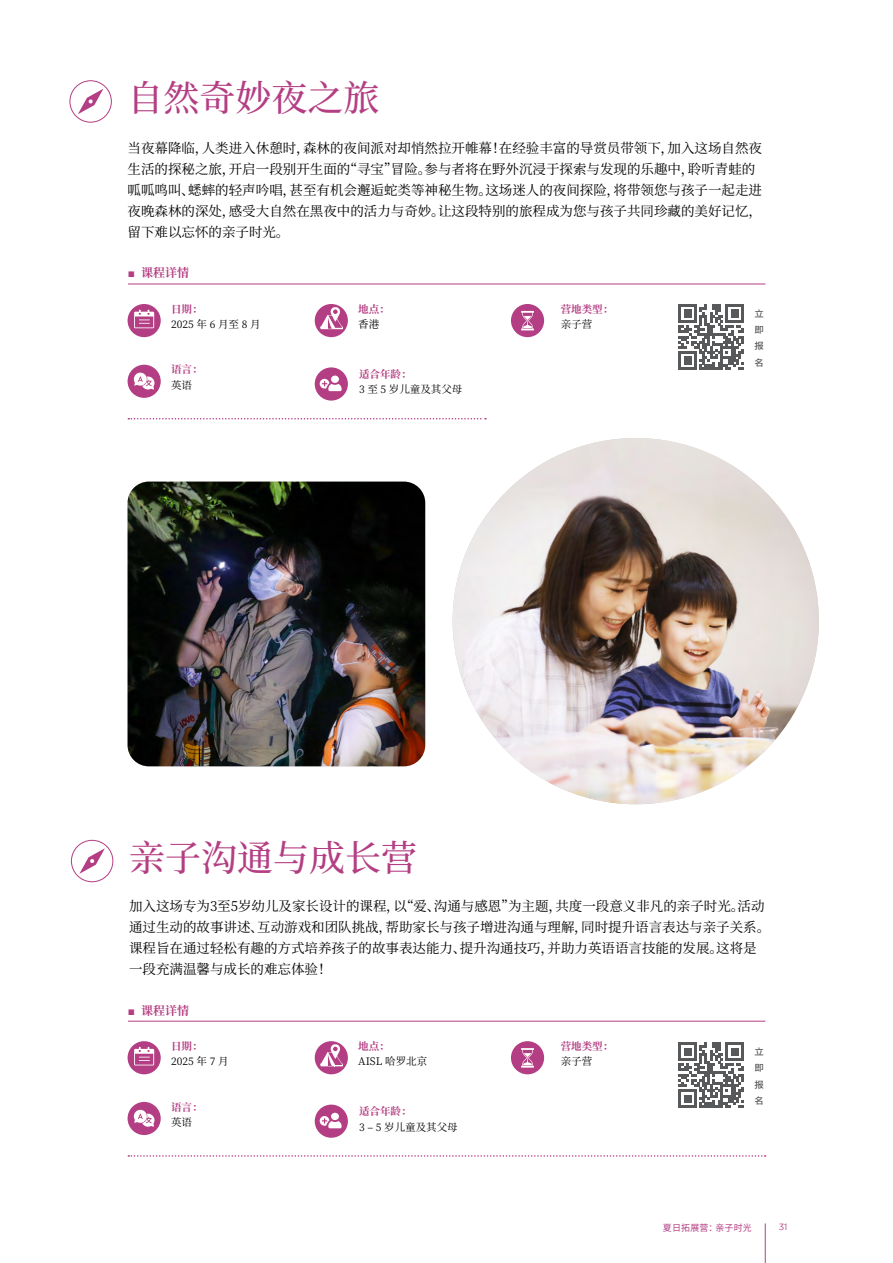
<style>
.page{position:relative;width:893px;height:1263px;background:#fff}
.page>*{position:absolute;margin:0;border:0;box-sizing:border-box;transform-origin:0 0}
.cn_Head_1{font:500 36px "Noto Serif CJ Ksc";color:#b43e83}
.cn_Bodytext-1{font:13.5px/21px "Noto Serif CJ Ksc";color:#000}
.t1{font:700 12px "Noto Serif CJ Ksc";color:#b43e83}
.cn_info_text{font:10.5px "Noto Serif CJ Ksc";color:#000}
.cn_info_sub{font:700 10.5px "Noto Serif CJ Ksc";color:#b43e83}
.t2{font:9px "Noto Sans CJ Ksc";letter-spacing:.015em;color:#b43e83}
.ch_enrol{font:500 9px "Noto Sans CJ Ksc";color:#58595b;scale:1.05 1}
.t3{font:9px "Gotham";color:#b43e83}
.s1{font-family:"Arial";font-weight:400}
</style>
<div class="page">
<div style="left:70px;top:81px;width:42px;height:41px;border:1px solid #b43e83;border-radius:50%"></div>
<svg style="left:78px;top:89px;width:25px;height:25px"></svg>
<div style="left:71px;top:840px;width:42px;height:42px;border:1px solid #b43e83;border-radius:50%"></div>
<svg style="left:79px;top:848px;width:26px;height:26px"></svg>
<hr style="left:128px;top:284px;width:637px;height:1px;background:#b43e83">
<hr style="left:128px;top:1021px;width:637px;height:1px;background:#b43e83">
<div style="left:128px;top:304px;width:33px;height:33px;background:#b43e83;border-radius:50%"></div>
<svg style="left:134px;top:310px;width:20px;height:18px"></svg>
<div style="left:128px;top:1041px;width:33px;height:33px;background:#b43e83;border-radius:50%"></div>
<svg style="left:134px;top:1047px;width:20px;height:18px"></svg>
<div style="left:315px;top:304px;width:33px;height:33px;background:#b43e83;border-radius:50%"></div>
<svg style="left:320px;top:307px;width:23px;height:23px"></svg>
<div style="left:315px;top:1041px;width:33px;height:33px;background:#b43e83;border-radius:50%"></div>
<svg style="left:320px;top:1044px;width:23px;height:23px"></svg>
<div style="left:128px;top:365px;width:33px;height:33px;background:#b43e83;border-radius:50%"></div>
<svg style="left:134px;top:373px;width:20px;height:17px"></svg>
<div style="left:128px;top:1102px;width:33px;height:33px;background:#b43e83;border-radius:50%"></div>
<svg style="left:134px;top:1110px;width:20px;height:17px"></svg>
<div style="left:511px;top:304px;width:33px;height:33px;background:#b43e83;border-radius:50%"></div>
<svg style="left:521px;top:311px;width:13px;height:19px"></svg>
<div style="left:511px;top:1041px;width:33px;height:33px;background:#b43e83;border-radius:50%"></div>
<svg style="left:521px;top:1048px;width:13px;height:19px"></svg>
<div style="left:315px;top:367px;width:33px;height:34px;background:#b43e83;border-radius:50%"></div>
<div style="left:331px;top:376px;width:8px;height:7px;background:#fff;border-radius:50%"></div>
<svg style="left:320px;top:379px;width:22px;height:12px"></svg>
<div style="left:315px;top:1104px;width:33px;height:34px;background:#b43e83;border-radius:50%"></div>
<div style="left:331px;top:1113px;width:8px;height:7px;background:#fff;border-radius:50%"></div>
<svg style="left:320px;top:1116px;width:22px;height:12px"></svg>
<svg style="left:128px;top:418px;width:358px;height:1px"></svg>
<svg style="left:128px;top:1155px;width:638px;height:2px"></svg>
<img style="left:128px;top:482px;width:297px;height:284px">
<img style="left:453px;top:438px;width:366px;height:366px;border-radius:183px">
<svg style="left:678px;top:304px;width:66px;height:66px"></svg>
<svg style="left:678px;top:1042px;width:66px;height:66px"></svg>
<hr style="left:765px;top:1223px;width:1px;height:40px;background:#b43e83">
<p class="cn_Head_1" style="left:128px;top:78px;width:253px">自然奇妙夜之旅</p>
<p class="cn_Bodytext-1" style="left:128px;top:138px;width:636px">当夜幕降临，人类进入休憩时，森林的夜间派对却悄然拉开帷幕！在经验丰富的导赏员带领下，加入这场自然夜生活的探秘之旅，开启一段别开生面的“寻宝”冒险。参与者将在野外沉浸于探索与发现的乐趣中，聆听青蛙的呱呱鸣叫、蟋蟀的轻声吟唱，甚至有机会邂逅蛇类等神秘生物。这场迷人的夜间探险，将带领您与孩子一起走进夜晚森林的深处，感受大自然在黑夜中的活力与奇妙。让这段特别的旅程成为您与孩子共同珍藏的美好记忆，留下难以忘怀的亲子时光。</p>
<p class="t1" style="left:128px;top:266px;width:63px"><span class="s1">■</span> 课程详情</p>
<p class="cn_info_sub" style="left:171px;top:303px;width:33px">日期：</p>
<p class="cn_info_text" style="left:171px;top:318px;width:91px">2025 年 6 月至 8 月</p>
<p class="cn_info_sub" style="left:171px;top:363px;width:33px">语言：</p>
<p class="cn_info_text" style="left:171px;top:379px;width:23px">英语</p>
<p class="cn_info_sub" style="left:358px;top:303px;width:33px">地点：</p>
<p class="cn_info_text" style="left:358px;top:318px;width:22px">香港</p>
<p class="cn_info_sub" style="left:359px;top:368px;width:54px">适合年龄：</p>
<p class="cn_info_text" style="left:359px;top:384px;width:105px">3 至 5 岁儿童及其父母</p>
<p class="cn_info_sub" style="left:561px;top:303px;width:54px">营地类型：</p>
<p class="cn_info_text" style="left:561px;top:318px;width:33px">亲子营</p>
<p class="ch_enrol" style="left:754px;top:308px;width:10px">立</p>
<p class="ch_enrol" style="left:754px;top:325px;width:10px">即</p>
<p class="ch_enrol" style="left:754px;top:341px;width:10px">报</p>
<p class="ch_enrol" style="left:754px;top:357px;width:10px">名</p>
<p class="cn_Head_1" style="left:129px;top:837px;width:289px">亲子沟通与成长营</p>
<p class="cn_Bodytext-1" style="left:129px;top:896px;width:643px">加入这场专为3至5岁幼儿及家长设计的课程，以“爱、沟通与感恩”为主题，共度一段意义非凡的亲子时光。活动通过生动的故事讲述、互动游戏和团队挑战，帮助家长与孩子增进沟通与理解，同时提升语言表达与亲子关系。课程旨在通过轻松有趣的方式培养孩子的故事表达能力、提升沟通技巧，并助力英语语言技能的发展。这将是一段充满温馨与成长的难忘体验！</p>
<p class="t1" style="left:128px;top:1003px;width:63px"><span class="s1">■</span> 课程详情</p>
<p class="cn_info_sub" style="left:171px;top:1040px;width:33px">日期：</p>
<p class="cn_info_text" style="left:171px;top:1056px;width:59px">2025 年 7 月</p>
<p class="cn_info_sub" style="left:171px;top:1101px;width:33px">语言：</p>
<p class="cn_info_text" style="left:171px;top:1116px;width:23px">英语</p>
<p class="cn_info_sub" style="left:358px;top:1040px;width:33px">地点：</p>
<p class="cn_info_text" style="left:358px;top:1056px;width:70px">AISL 哈罗北京</p>
<p class="cn_info_sub" style="left:359px;top:1105px;width:54px">适合年龄：</p>
<p class="cn_info_text" style="left:359px;top:1121px;width:100px">3 – 5 岁儿童及其父母</p>
<p class="cn_info_sub" style="left:561px;top:1040px;width:54px">营地类型：</p>
<p class="cn_info_text" style="left:561px;top:1056px;width:33px">亲子营</p>
<p class="ch_enrol" style="left:754px;top:1046px;width:10px">立</p>
<p class="ch_enrol" style="left:754px;top:1063px;width:10px">即</p>
<p class="ch_enrol" style="left:754px;top:1079px;width:10px">报</p>
<p class="ch_enrol" style="left:754px;top:1095px;width:10px">名</p>
<p class="t2" style="left:663px;top:1222px;width:90px">夏日拓展营：亲子时光</p>
<p class="t3" style="left:779px;top:1222px;width:10px">31</p>
</div>
